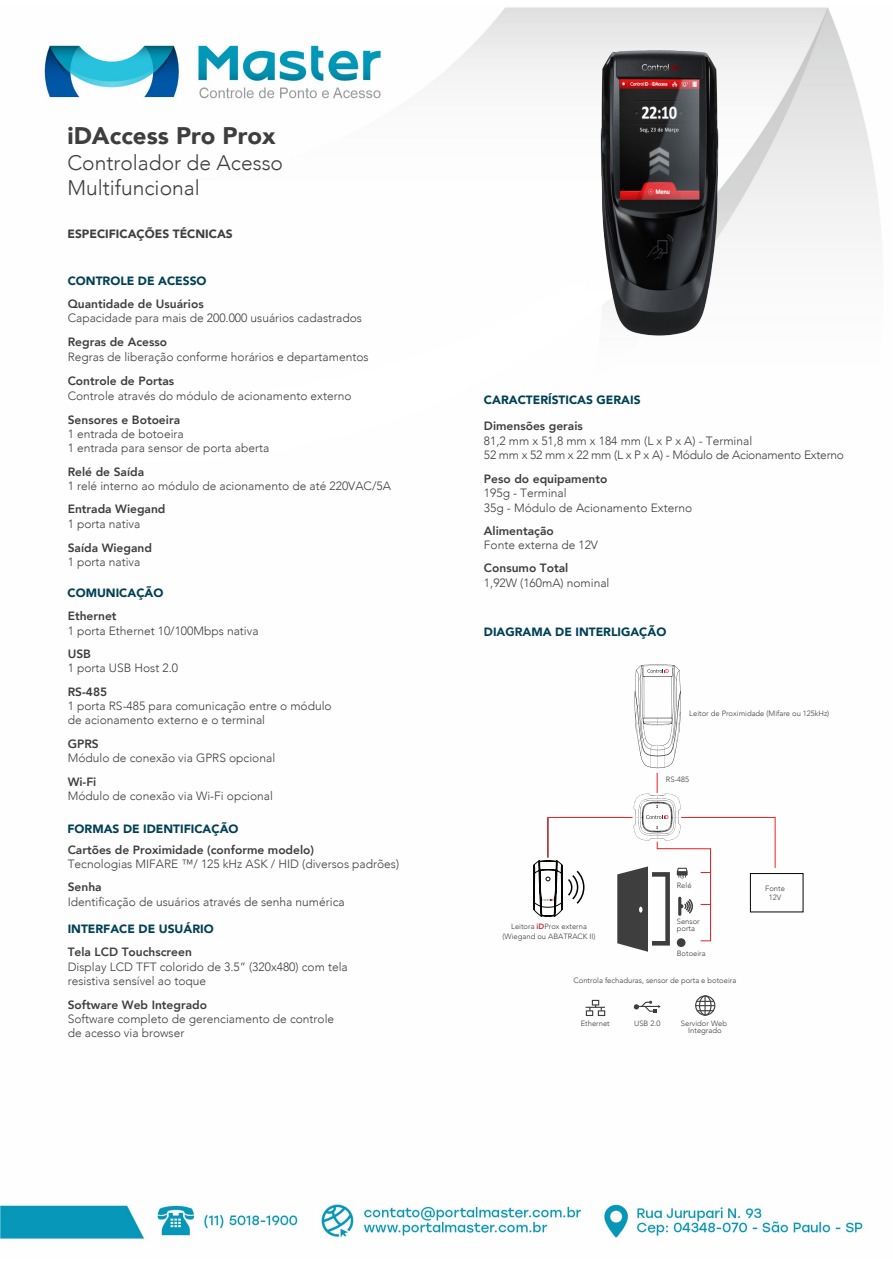
<style>
.page{position:relative;width:893px;height:1263px;background:#fff}
.page>*{position:absolute;margin:0;border:0;box-sizing:border-box;transform-origin:0 0}
.t1{font:900 24px "Avenir";color:#3e3e3f}
.t2{font:300 21px/25.2px "Avenir";color:#3e3e3f}
.t3{font:300 12px/14.4px "Avenir";color:#3e3e3f}
.t4{font:900 12px/23.4px "Avenir";color:#004055}
.t5{font:300 12px/14.4px "Avenir";letter-spacing:-.02em;color:#3e3e3f}
.t6{font:800 12px/14.4px "Avenir";color:#3e3e3f}
.t7{font:900 12px "Avenir";color:#3e3e3f}
.t8{font:300 7.65px/10.1px "Avenir";color:#3e3e3f;text-align:center}
.s1{font-weight:800}
.s2{font-weight:300}
.s3{font-weight:800;color:#3e3e3f}
.s4{font-weight:800;color:#c4272a}
</style>
<div class="page">
<img style="left:0;top:7px;width:881px;height:1233px">
<img style="left:560px;top:46px;width:210px;height:306px">
<div style="left:750px;top:873px;width:53px;height:39px;border:1px solid #050504"></div>
<svg style="left:634px;top:1001px;width:27px;height:12px"></svg>
<div style="left:586px;top:1010px;width:7px;height:6px;border:1px solid #3e3e3f"></div>
<div style="left:598px;top:1010px;width:7px;height:6px;border:1px solid #3e3e3f"></div>
<svg style="left:586px;top:1000px;width:19px;height:11px"></svg>
<div style="left:695px;top:995px;width:20px;height:21px;border:1px solid #3e3e3f;border-radius:50%"></div>
<div style="left:699px;top:995px;width:12px;height:21px;border:1px solid #3e3e3f;border-radius:50%"></div>
<svg style="left:695px;top:996px;width:20px;height:19px"></svg>
<svg style="left:533px;top:664px;width:243px;height:288px"></svg>
<p class="t1" style="left:68px;top:115px;width:209px">iDAccess Pro Prox</p>
<p class="t2" style="left:68px;top:150px;width:217px">Controlador de Acesso<br>Multifuncional</p>
<p class="t7" style="left:68px;top:223px;width:167px">ESPECIFICAÇÕES TÉCNICAS</p>
<p class="t4" style="left:68px;top:269px;width:140px">CONTROLE DE ACESSO</p>
<p class="t3" style="left:68px;top:297px;width:296px"><span class="s1">Quantidade de Usuários<br></span>Capacidade para mais de 200.000 usuários cadastrados</p>
<p class="t3" style="left:68px;top:335px;width:302px"><span class="s1">Regras de Acesso<br></span>Regras de liberação conforme horários e departamentos</p>
<p class="t3" style="left:68px;top:374px;width:285px"><span class="s1">Controle de Portas<br></span>Controle através do módulo de acionamento externo</p>
<p class="t3" style="left:68px;top:413px;width:203px"><span class="s1">Sensores e Botoeira<br></span>1 entrada de botoeira<br>1 entrada para sensor de porta aberta</p>
<p class="t3" style="left:68px;top:465px;width:325px"><span class="s1">Relé de Saída<br></span>1 relé interno ao módulo de acionamento de até 220VAC/5A</p>
<p class="t6" style="left:68px;top:502px;width:99px">Entrada Wiegand<br><span class="s2">1 porta nativa</span></p>
<p class="t6" style="left:68px;top:540px;width:86px">Saída Wiegand<br><span class="s2">1 porta nativa</span></p>
<p class="t4" style="left:68px;top:581px;width:97px">COMUNICAÇÃO<br><span class="s3">Ethernet</span></p>
<p class="t3" style="left:68px;top:619px;width:192px;line-height:23.1px">1 porta Ethernet 10/100Mbps nativa<br><span class="s1">USB</span></p>
<p class="t3" style="left:68px;top:656px;width:112px;line-height:23.2px">1 porta USB Host 2.0<br><span class="s1">RS-485</span></p>
<p class="t3" style="left:68px;top:699px;width:266px">1 porta RS-485 para comunicação entre o módulo de acionamento externo e o terminal</p>
<p class="t3" style="left:68px;top:737px;width:209px"><span class="s1">GPRS<br></span>Módulo de conexão via GPRS opcional</p>
<p class="t3" style="left:68px;top:774px;width:207px"><span class="s1">Wi-Fi<br></span>Módulo de conexão via Wi-Fi opcional</p>
<p class="t4" style="left:68px;top:817px;width:173px">FORMAS DE IDENTIFICAÇÃO</p>
<p class="t3" style="left:68px;top:842px;width:333px"><span class="s1">Cartões de Proximidade (conforme modelo)<br></span>Tecnologias MIFARE ™/ 125 kHz ASK / HID (diversos padrões)</p>
<p class="t3" style="left:68px;top:880px;width:279px"><span class="s1">Senha<br></span>Identificação de usuários através de senha numérica</p>
<p class="t4" style="left:68px;top:917px;width:147px">INTERFACE DE USUÁRIO</p>
<p class="t3" style="left:68px;top:945px;width:282px"><span class="s1">Tela LCD Touchscreen<br></span>Display LCD TFT colorido de 3.5” (320x480) com tela resistiva sensível ao toque</p>
<p class="t3" style="left:68px;top:997px;width:268px"><span class="s1">Software Web Integrado<br></span>Software completo de gerenciamento de controle de acesso via browser</p>
<p class="t4" style="left:484px;top:388px;width:158px">CARACTERÍSTICAS GERAIS</p>
<p class="t5" style="left:484px;top:419px;width:361px"><span class="s1">Dimensões gerais<br></span>81,2 mm x 51,8 mm x 184 mm (L x P x A) - Terminal<br>52 mm x 52 mm x 22 mm (L x P x A) - Módulo de Acionamento Externo</p>
<p class="t3" style="left:484px;top:471px;width:210px"><span class="s1">Peso do equipamento<br></span>195g - Terminal<br>35g - Módulo de Acionamento Externo</p>
<p class="t3" style="left:484px;top:523px;width:116px"><span class="s1">Alimentação<br></span>Fonte externa de 12V</p>
<p class="t3" style="left:484px;top:561px;width:127px"><span class="s1">Consumo Total<br></span>1,92W (160mA) nominal</p>
<p class="t4" style="left:484px;top:620px;width:184px">DIAGRAMA DE INTERLIGAÇÃO</p>
<p class="t8" style="left:689px;top:708px;width:141px">Leitor de Proximidade (Mifare ou 125kHz)</p>
<p class="t8" style="left:666px;top:775px;width:25px">RS-485</p>
<p class="t8" style="left:677px;top:880px;width:16px">Relé</p>
<p class="t8" style="left:677px;top:916px;width:25px">Sensor</p>
<p class="t8" style="left:511px;top:922px;width:77px">Leitora <span class="s4">iD</span>Prox externa</p>
<p class="t8" style="left:677px;top:923px;width:20px">porta</p>
<p class="t8" style="left:503px;top:932px;width:94px">(Wiegand ou ABATRACK II)</p>
<p class="t8" style="left:677px;top:948px;width:31px">Botoeira</p>
<p class="t8" style="left:573px;top:976px;width:164px">Controla fechaduras, sensor de porta e botoeira</p>
<p class="t8" style="left:581px;top:1018px;width:31px">Ethernet</p>
<p class="t8" style="left:634px;top:1018px;width:28px">USB 2.0</p>
<p class="t8" style="left:681px;top:1019px;width:48px;line-height:7.1px">Servidor Web<br>Integrado</p>
<p class="t8" style="left:765px;top:883px;width:21px">Fonte<br>12V</p>
</div>
